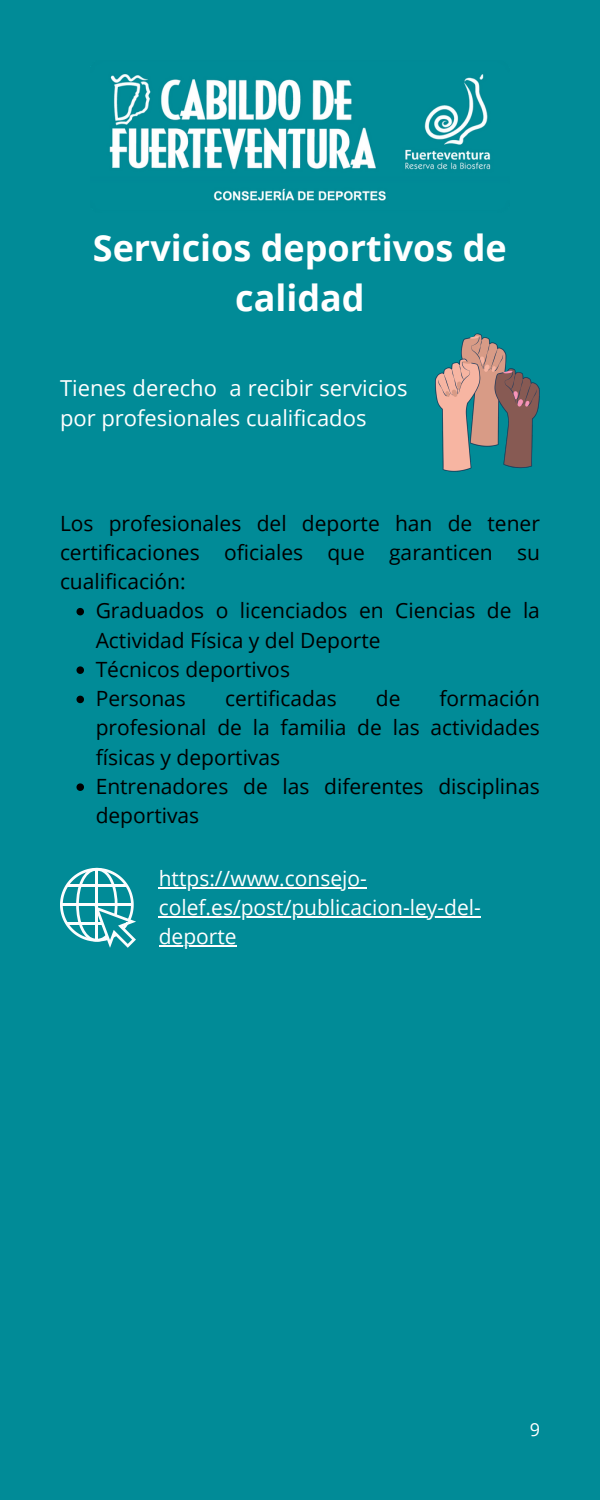
<style>
.page{position:relative;width:600px;height:1500px;background:#018b97}
.page>*{position:absolute;margin:0;border:0;box-sizing:border-box;transform-origin:0 0}
.t1{font:700 36px/50.2px "Open Sans";color:#fff;text-align:center}
.t2{font:22px/30.8px "Open Sans";color:#fff}
.t3{font:21px/29.2px "Open Sans";color:#000;text-align:justify}
.t4{font:21px "Open Sans";color:#fff}
.t5{font:18px "Open Sans";color:#fff}
</style>
<div class="page">
<img style="left:109px;top:74px;width:382px;height:127px">
<img style="left:436px;top:333px;width:104px;height:139px">
<svg style="left:76px;top:608px;width:8px;height:7px"></svg>
<svg style="left:76px;top:666px;width:8px;height:8px"></svg>
<svg style="left:76px;top:696px;width:8px;height:7px"></svg>
<svg style="left:76px;top:783px;width:8px;height:8px"></svg>
<svg style="left:60px;top:868px;width:76px;height:80px"></svg>
<hr style="left:159px;top:887px;width:208px;height:2px;background:#fff">
<hr style="left:159px;top:916px;width:322px;height:2px;background:#fff">
<hr style="left:159px;top:946px;width:78px;height:1px;background:#fff">
<p class="t1" style="left:93px;top:222px;width:415px">Servicios deportivos de calidad</p>
<p class="t2" style="left:60px;top:372px;width:349px">Tienes derecho a recibir servicios por profesionales cualificados</p>
<p class="t3" style="left:60px;top:508px;width:481px">Los profesionales del deporte han de tener certificaciones oficiales que garanticen su cualificación:</p>
<p class="t3" style="left:96px;top:596px;width:446px">Graduados o licenciados en Ciencias de la<br>Actividad Física y del Deporte</p>
<p class="t3" style="left:96px;top:654px;width:196px">Técnicos deportivos</p>
<p class="t3" style="left:96px;top:683px;width:92px">Personas</p>
<p class="t3" style="left:225px;top:683px;width:113px">certificadas</p>
<p class="t3" style="left:376px;top:683px;width:26px">de</p>
<p class="t3" style="left:96px;top:683px;width:446px;text-indent:344px">formación profesional de la familia de las actividades físicas y deportivas</p>
<p class="t3" style="left:96px;top:771px;width:446px">Entrenadores de las diferentes disciplinas deportivas</p>
<p class="t4" style="left:159px;top:863px;width:210px">https://www.consejo-</p>
<p class="t4" style="left:159px;top:893px;width:324px">colef.es/post/publicacion-ley-del-</p>
<p class="t4" style="left:159px;top:922px;width:79px">deporte</p>
<p class="t5" style="left:530px;top:1417px;width:12px">9</p>
</div>
